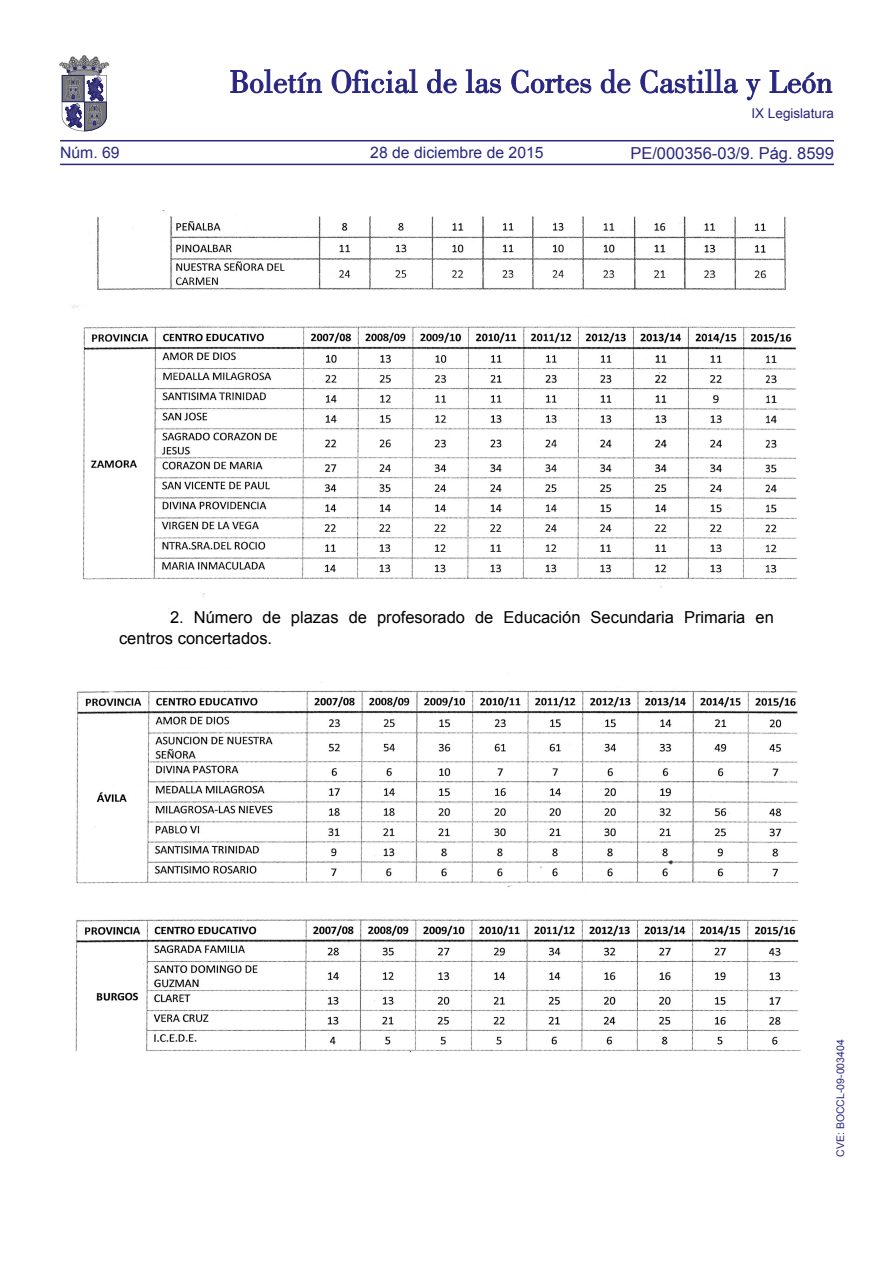
<style>
.page{position:relative;width:893px;height:1263px;background:#fff}
.page>*{position:absolute;margin:0;border:0;box-sizing:border-box;transform-origin:0 0}
.TEXTO_NORMAL{font:16.5px/21px "Arial";color:#000}
.t1{font:16.5px "Arial";color:#292780}
.t2{font:15.75px "Arial";color:#292780}
.t3{font:13.5px "Arial";color:#292780}
.TEXTO_NORMAL-2{font:10.5px "Arial";color:#292780}
</style>
<div class="page">
<hr style="left:60px;top:164px;width:774px;height:1px;background:#292780">
<hr style="left:60px;top:140px;width:774px;height:1px;background:#292780">
<svg style="left:230px;top:69px;width:92px;height:24px"></svg>
<svg style="left:332px;top:69px;width:86px;height:24px"></svg>
<svg style="left:427px;top:69px;width:30px;height:24px"></svg>
<svg style="left:466px;top:69px;width:35px;height:24px"></svg>
<svg style="left:511px;top:70px;width:80px;height:23px"></svg>
<svg style="left:601px;top:69px;width:29px;height:24px"></svg>
<svg style="left:640px;top:69px;width:98px;height:24px"></svg>
<svg style="left:746px;top:79px;width:14px;height:21px"></svg>
<svg style="left:770px;top:70px;width:62px;height:23px"></svg>
<svg style="left:60px;top:55px;width:49px;height:76px"></svg>
<img style="left:70px;top:210px;width:731px;height:843px">
<div style="left:60px;top:611px;width:773px;height:57px;background:#fff"></div>
<p class="t2" style="left:60px;top:142px;width:61px">Núm. 69</p>
<p class="t2" style="left:370px;top:142px;width:175px">28 de diciembre de 2015</p>
<p class="t3" style="left:751px;top:105px;width:84px">IX Legislatura</p>
<p class="t1" style="left:630px;top:142px;width:205px">PE/000356‑03/9. Pág. 8599</p>
<p class="TEXTO_NORMAL" style="left:119px;top:606px;width:656px;text-indent:51px">2. Número de plazas de profesorado de Educación Secundaria Primaria en centros concertados.</p>
<p class="TEXTO_NORMAL-2" style="left:834px;top:1157px;width:119px;rotate:-90deg">CVE: BOCCL-09-003404</p>
</div>
